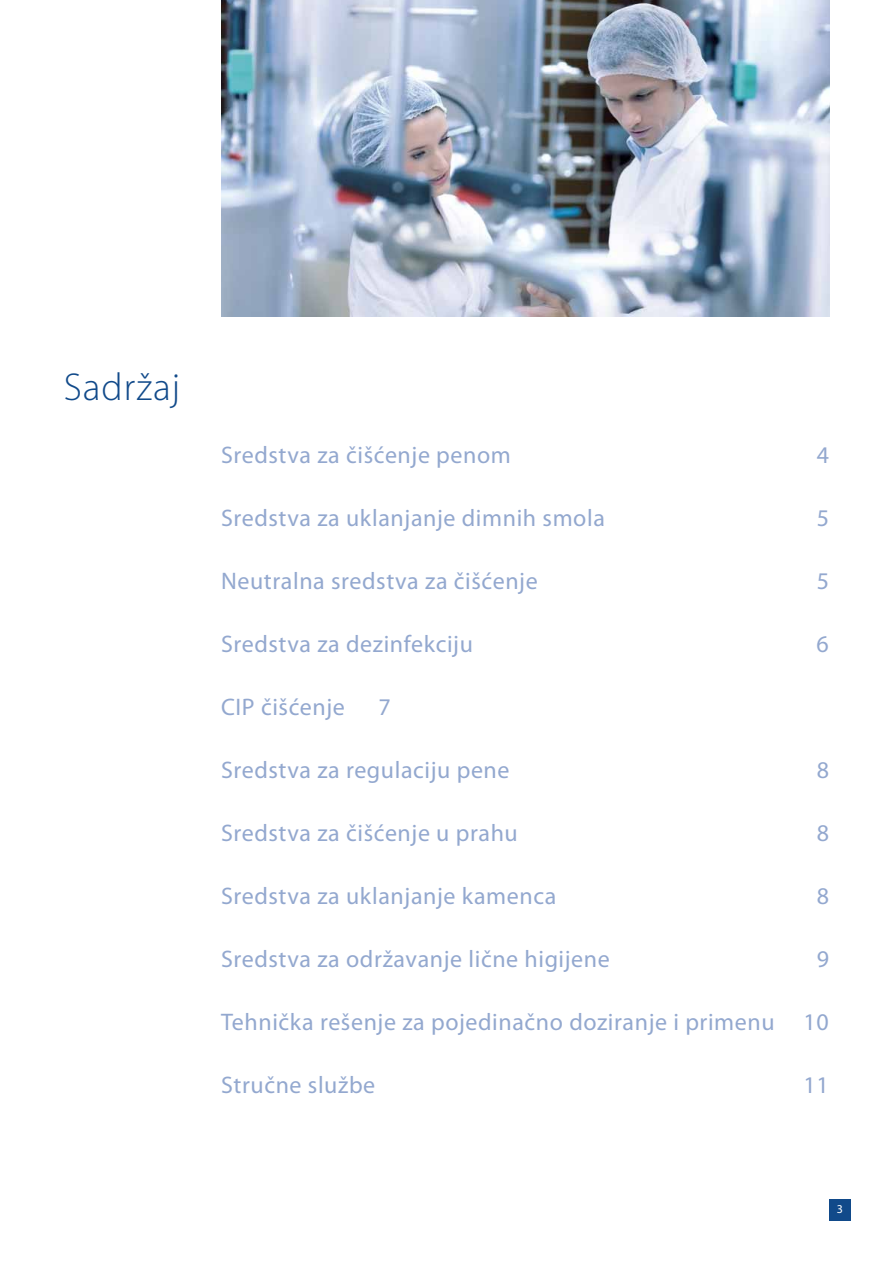
<style>
.page{position:relative;width:893px;height:1263px;background:#fff}
.page>*{position:absolute;margin:0;border:0;box-sizing:border-box;transform-origin:0 0}
.t1{font:300 39px "Myriad Pro";letter-spacing:.025em;color:#114a8a}
.t2{font:24px "Myriad Pro";letter-spacing:.025em;color:#93a8cf}
.t3{font:12px "Myriad Pro";color:#fff}
</style>
<div class="page">
<div style="left:829px;top:1199px;width:21px;height:21px;background:#114a8a"></div>
<img style="left:221px;top:0;width:608px;height:316px">
<h1 class="t1" style="left:64px;top:372px;width:118px">Sadržaj</h1>
<p class="t2" style="left:221px;top:446px;width:291px">Sredstva za čišćenje penom</p>
<p class="t2" style="left:817px;top:446px;width:14px">4</p>
<p class="t2" style="left:221px;top:509px;width:385px">Sredstva za uklanjanje dimnih smola</p>
<p class="t2" style="left:817px;top:509px;width:14px">5</p>
<p class="t2" style="left:221px;top:572px;width:318px">Neutralna sredstva za čišćenje</p>
<p class="t2" style="left:817px;top:572px;width:14px">5</p>
<p class="t2" style="left:221px;top:635px;width:253px">Sredstva za dezinfekciju</p>
<p class="t2" style="left:817px;top:635px;width:14px">6</p>
<p class="t2" style="left:221px;top:698px;width:125px">CIP čišćenje</p>
<p class="t2" style="left:378px;top:698px;width:14px">7</p>
<p class="t2" style="left:221px;top:761px;width:290px">Sredstva za regulaciju pene</p>
<p class="t2" style="left:817px;top:761px;width:14px">8</p>
<p class="t2" style="left:221px;top:824px;width:298px">Sredstva za čišćenje u prahu</p>
<p class="t2" style="left:817px;top:824px;width:14px">8</p>
<p class="t2" style="left:221px;top:887px;width:337px">Sredstva za uklanjanje kamenca</p>
<p class="t2" style="left:817px;top:887px;width:14px">8</p>
<p class="t2" style="left:221px;top:950px;width:390px">Sredstva za održavanje lične higijene</p>
<p class="t2" style="left:817px;top:950px;width:14px">9</p>
<p class="t2" style="left:221px;top:1013px;width:609px">Tehnička rešenje za pojedinačno doziranje i primenu 10</p>
<p class="t2" style="left:221px;top:1076px;width:156px">Stručne službe</p>
<p class="t2" style="left:803px;top:1076px;width:27px">11</p>
<p class="t3" style="left:837px;top:1204px;width:8px">3</p>
</div>
